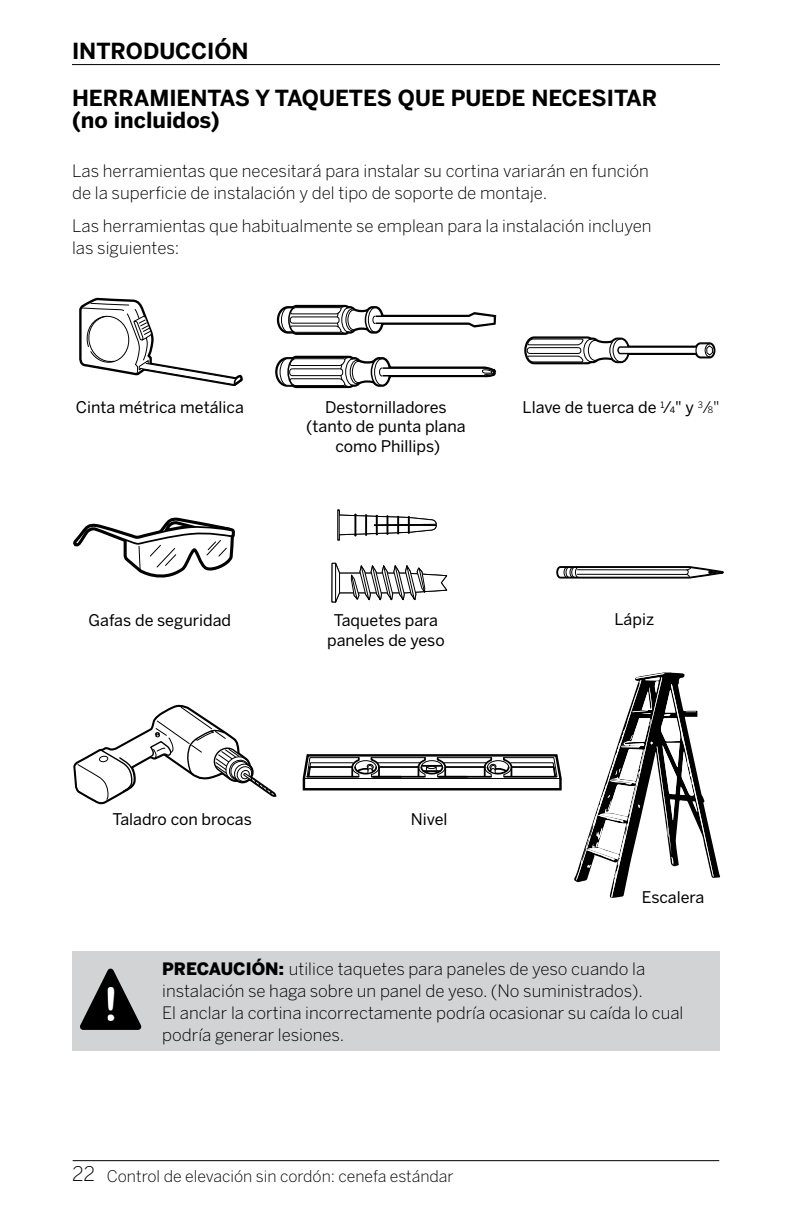
<style>
.page{position:relative;width:792px;height:1224px;background:#fff}
.page>*{position:absolute;margin:0;border:0;box-sizing:border-box;transform-origin:0 0}
.t1{font:46.4px "Arial Rounded MT Bold";color:#fff}
.t2{font:700 22px/22px "Benton Sans";color:#000}
.t3{font:300 17px/22px "Benton Sans";color:#000}
.t4{font:16px/19.2px "Benton Sans";color:#000;text-align:center}
.t5{font:300 16px "Benton Sans";color:#000}
.s1{font-size:8.8px}
.s2{font-style:inherit}
.s3{font-weight:900}
.s4{font-size:20px}
</style>
<div class="page">
<hr style="left:72px;top:64px;width:648px;height:1px;background:#000">
<hr style="left:73px;top:1160px;width:646px;height:1px;background:#000">
<div style="left:72px;top:952px;width:648px;height:99px;background:#d1d3d4"></div>
<svg style="left:80px;top:969px;width:61px;height:61px"></svg>
<svg style="left:79px;top:298px;width:164px;height:88px"></svg>
<svg style="left:276px;top:304px;width:221px;height:31px"></svg>
<svg style="left:275px;top:355px;width:222px;height:34px"></svg>
<svg style="left:524px;top:336px;width:192px;height:29px"></svg>
<svg style="left:73px;top:517px;width:162px;height:61px"></svg>
<svg style="left:574px;top:673px;width:146px;height:225px"></svg>
<div style="left:337px;top:510px;width:3px;height:31px;border:1px solid #000"></div>
<div style="left:337px;top:510px;width:2px;height:30px;border:1px solid #000"></div>
<svg style="left:338px;top:513px;width:99px;height:24px"></svg>
<svg style="left:331px;top:563px;width:116px;height:40px"></svg>
<hr style="left:335px;top:563px;width:1px;height:39px;background:#000">
<svg style="left:556px;top:566px;width:168px;height:13px"></svg>
<svg style="left:302px;top:754px;width:260px;height:37px"></svg>
<svg style="left:74px;top:705px;width:203px;height:100px"></svg>
<p class="t2" style="left:72px;top:40px;width:178px">INTRODUCCIÓN</p>
<p class="t2" style="left:72px;top:87px;width:587px">HERRAMIENTAS Y TAQUETES QUE PUEDE NECESITAR (no incluidos)</p>
<p class="t3" style="left:72px;top:159px;width:578px">Las herramientas que necesitará para instalar su cortina variarán en función de la superficie de instalación y del tipo de soporte de montaje.</p>
<p class="t3" style="left:72px;top:215px;width:581px">Las herramientas que habitualmente se emplean para la instalación incluyen las siguientes:</p>
<p class="t4" style="left:76px;top:398px;width:169px">Cinta métrica metálica</p>
<p class="t4" style="left:89px;top:611px;width:144px">Gafas de seguridad</p>
<p class="t4" style="left:306px;top:398px;width:161px">Destornilladores (tanto de punta plana como Phillips)</p>
<p class="t4" style="left:523px;top:397px;width:198px">Llave de tuerca de <sup>1</sup>⁄<span class="s1">4</span>" y <sup>3</sup><span class="s2">⁄</span><span class="s1">8</span><span class="s2">"</span></p>
<p class="t4" style="left:327px;top:611px;width:119px">Taquetes para paneles de yeso</p>
<p class="t4" style="left:615px;top:609px;width:41px">Lápiz</p>
<p class="t4" style="left:112px;top:810px;width:141px">Taladro con brocas</p>
<p class="t4" style="left:411px;top:810px;width:38px">Nivel</p>
<p class="t4" style="left:642px;top:887px;width:64px">Escalera</p>
<h1 class="t1" style="left:103px;top:977px;width:17px">!</h1>
<p class="t3" style="left:162px;top:957px;width:523px"><span class="s3">PRECAUCIÓN:</span> utilice taquetes para paneles de yeso cuando la instalación se haga sobre un panel de yeso. (No suministrados).<br>El anclar la cortina incorrectamente podría ocasionar su caída lo cual podría generar lesiones.</p>
<p class="t5" style="left:72px;top:1167px;width:383px"><span class="s4">22</span> Control de elevación sin cordón: cenefa estándar</p>
</div>
